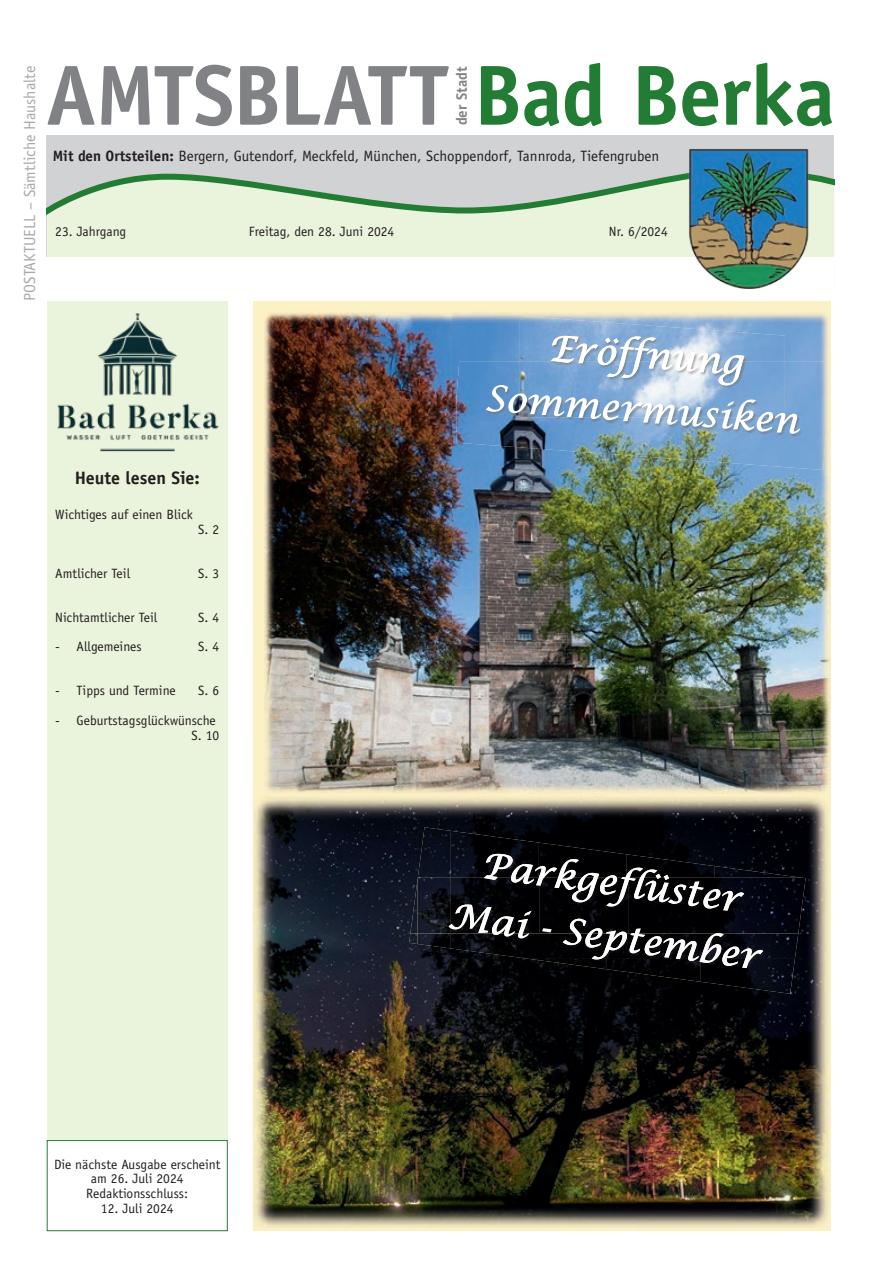
<style>
.page{position:relative;width:881px;height:1263px;background:#fff}
.page>*{position:absolute;margin:0;border:0;box-sizing:border-box;transform-origin:0 0}
.t1{font:700 85.5px "Officina Sans LT";letter-spacing:-.015em;color:#808285}
.t2{font:700 18px "Officina Sans LT";color:#231f20}
.Postaktuell{font:16.05px "Officina Sans LT";color:#a8a9ad}
.t3{font:15px "Officina Sans LT";color:#231f20}
.t4{font:700 15px "Officina Sans LT";letter-spacing:.01em;color:#808285}
.Einzug_0_5{font:13.5px/14.7px "Officina Sans LT";color:#231f20;text-align:center}
.s1{color:#237c33}
.s2{font-weight:700}
</style>
<div class="page">
<div style="left:47px;top:136px;width:786px;height:153px;background:#d1d2d4"></div>
<div style="left:47px;top:221px;width:786px;height:36px;background:#eaf3db"></div>
<div style="left:47px;top:257px;width:786px;height:32px;background:#fff"></div>
<svg style="left:47px;top:165px;width:786px;height:56px"></svg>
<img style="left:687px;top:149px;width:121px;height:139px">
<div style="left:47px;top:302px;width:180px;height:929px;background:#eaf3db"></div>
<div style="left:47px;top:1140px;width:180px;height:91px;background:#fff"></div>
<div style="left:47px;top:1140px;width:180px;height:91px;border:1px solid #237c33"></div>
<div style="left:253px;top:302px;width:577px;height:929px;background:#fcf0c5"></div>
<img style="left:264px;top:313px;width:188px;height:480px">
<img style="left:452px;top:312px;width:378px;height:481px">
<img style="left:456px;top:361px;width:374px;height:109px">
<svg style="left:485px;top:336px;width:314px;height:98px;background:#93b3d5"></svg>
<img style="left:254px;top:797px;width:382px;height:430px">
<img style="left:636px;top:798px;width:192px;height:83px">
<img style="left:734px;top:881px;width:95px;height:346px">
<img style="left:636px;top:994px;width:98px;height:233px">
<img style="left:794px;top:933px;width:7px;height:61px">
<img style="left:413px;top:827px;width:95px;height:26px">
<img style="left:538px;top:838px;width:69px;height:4px">
<img style="left:626px;top:852px;width:80px;height:1px">
<img style="left:450px;top:831px;width:88px;height:22px">
<img style="left:538px;top:842px;width:88px;height:11px">
<img style="left:772px;top:866px;width:30px;height:12px">
<img style="left:772px;top:878px;width:33px;height:55px">
<img style="left:772px;top:959px;width:22px;height:35px">
<img style="left:772px;top:933px;width:26px;height:26px">
<svg style="left:409px;top:853px;width:363px;height:141px;background:#1e2024"></svg>
<img style="left:57px;top:313px;width:162px;height:138px">
<p class="Postaktuell" style="left:20px;top:301px;width:237px;rotate:-90deg">POSTAKTUELL – Sämtliche Haushalte</p>
<h1 class="t1" style="left:46px;top:42px;width:790px">AMTSBLATT <span class="s1">Bad Berka</span></h1>
<p class="t4" style="left:452px;top:125px;width:61px;rotate:-90deg">der Stadt</p>
<p class="t3" style="left:53px;top:147px;width:607px"><span class="s2">Mit den Ortsteilen:</span> Bergern, Gutendorf, Meckfeld, München, Schoppendorf, Tannroda, Tiefengruben</p>
<p class="Einzug_0_5" style="left:55px;top:224px;width:73px">23. Jahrgang</p>
<p class="Einzug_0_5" style="left:249px;top:224px;width:147px">Freitag, den 28. Juni 2024</p>
<p class="Einzug_0_5" style="left:608px;top:224px;width:60px">Nr. 6/2024</p>
<p class="t2" style="left:75px;top:467px;width:126px">Heute lesen Sie:</p>
<p class="Einzug_0_5" style="left:55px;top:507px;width:139px">Wichtiges auf einen Blick</p>
<p class="Einzug_0_5" style="left:198px;top:522px;width:22px">S. 2</p>
<p class="Einzug_0_5" style="left:55px;top:566px;width:76px">Amtlicher Teil</p>
<p class="Einzug_0_5" style="left:198px;top:566px;width:22px">S. 3</p>
<p class="Einzug_0_5" style="left:55px;top:610px;width:104px">Nichtamtlicher Teil</p>
<p class="Einzug_0_5" style="left:198px;top:610px;width:22px">S. 4</p>
<p class="Einzug_0_5" style="left:55px;top:639px;width:88px">- Allgemeines</p>
<p class="Einzug_0_5" style="left:198px;top:639px;width:22px">S. 4</p>
<p class="Einzug_0_5" style="left:55px;top:683px;width:122px">- Tipps und Termine</p>
<p class="Einzug_0_5" style="left:198px;top:683px;width:22px">S. 6</p>
<p class="Einzug_0_5" style="left:55px;top:713px;width:162px">- Geburtstagsglückwünsche</p>
<p class="Einzug_0_5" style="left:191px;top:728px;width:29px">S. 10</p>
<p class="Einzug_0_5" style="left:54px;top:1157px;width:168px">Die nächste Ausgabe erscheint am 26. Juli 2024</p>
<p class="Einzug_0_5" style="left:86px;top:1186px;width:103px">Redaktionsschluss:</p>
<p class="Einzug_0_5" style="left:101px;top:1201px;width:74px">12. Juli 2024</p>
</div>
